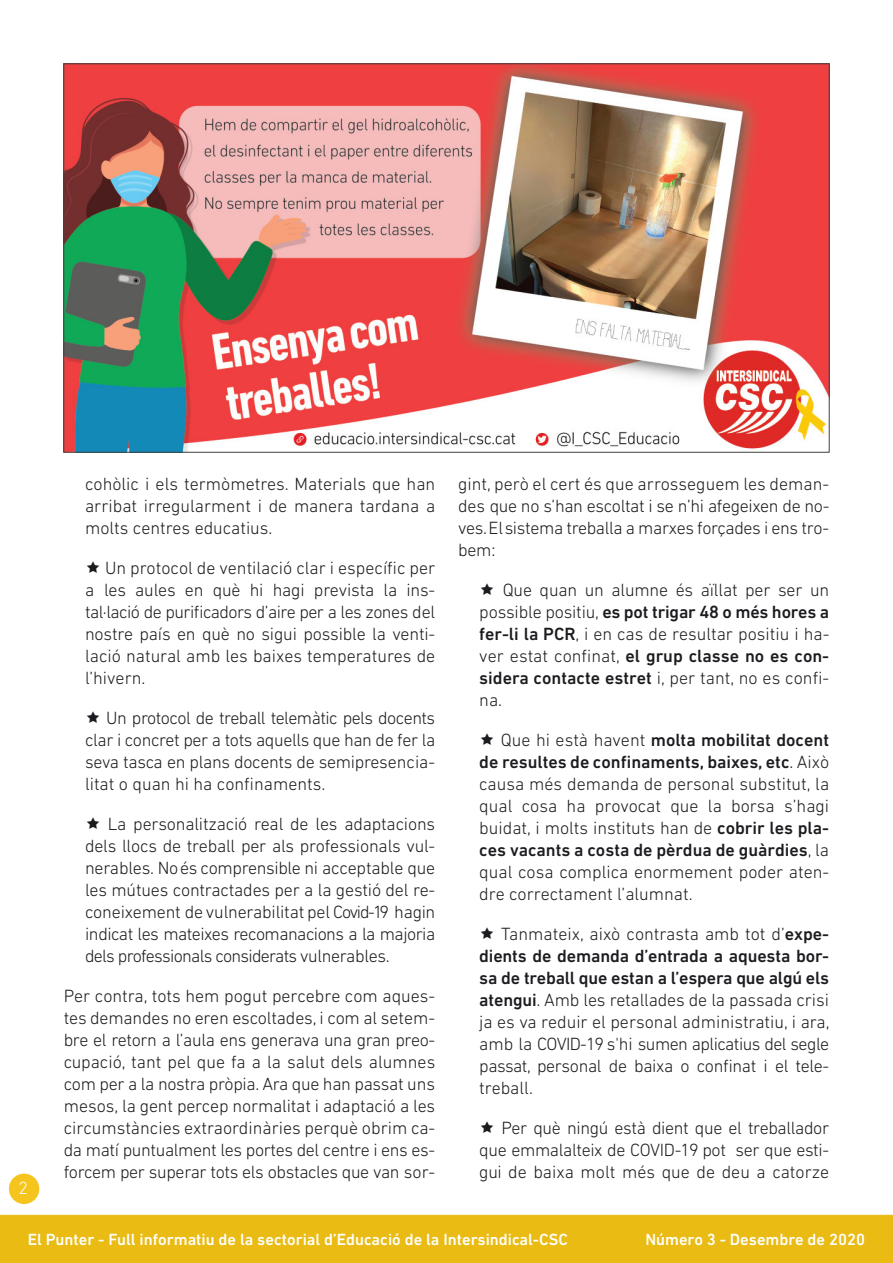
<style>
.page{position:relative;width:893px;height:1263px;background:#fff}
.page>*{position:absolute;margin:0;border:0;box-sizing:border-box;transform-origin:0 0}
.t1{font:300 18px/22px "DIN Next LT Pro";letter-spacing:-.01em;color:#1c1b1f;text-align:justify}
.t2{font:300 18px "DIN Next LT Pro";color:#fff}
.t3{font:500 16.5px "DIN Next LT Pro";color:#fff}
.s1{font-weight:500}
</style>
<div class="page">
<div style="left:0;top:1215px;width:893px;height:48px;background:#e9bb13;border:1px solid #e9bb13"></div>
<div style="left:9px;top:1173px;width:30px;height:31px;background:#f5c51d;border-radius:50%"></div>
<img style="left:65px;top:65px;width:763px;height:386px">
<p class="t2" style="left:18px;top:1180px;width:11px">2</p>
<p class="t1" style="left:85px;top:475px;width:352px">cohòlic i els termòmetres. Materials que han arribat irregularment i de manera tardana a molts centres educatius.</p>
<p class="t1" style="left:85px;top:559px;width:352px">★ Un protocol de ventilació clar i específic per a les aules en què hi hagi prevista la ins&shy;tal·lació de purificadors d’aire per a les zones del nostre país en què no sigui possible la venti&shy;lació natural amb les baixes temperatures de l’hivern.</p>
<p class="t1" style="left:85px;top:708px;width:352px">★ Un protocol de treball telemàtic pels docents clar i concret per a tots aquells que han de fer la seva tasca en plans docents de semipresencia&shy;litat o quan hi ha confinaments.</p>
<p class="t1" style="left:85px;top:814px;width:352px">★ La personalització real de les adaptacions dels llocs de treball per als professionals vul&shy;nerables. Noés comprensible ni acceptable que les mútues contractades per a la gestió del re&shy;coneixement de vulnerabilitat pel Covid-19 hagin indicat les mateixes recomanacions a la majoria dels professionals considerats vulnerables.</p>
<p class="t1" style="left:64px;top:986px;width:373px">Per contra, tots hem pogut percebre com aques&shy;tes demandes no eren escoltades, i com al setem&shy;bre el retorn a l’aula ens generava una gran preo&shy;cupació, tant pel que fa a la salut dels alumnes com per a la nostra pròpia. Ara que han passat uns mesos, la gent percep normalitat i adaptació a les circumstàncies extraordinàries perquè obrim ca&shy;da matí puntualment les portes del centre i ens es&shy;forcem per superar tots els obstacles que van sor-</p>
<p class="t1" style="left:458px;top:475px;width:373px">gint, però el cert és que arrosseguem les deman&shy;des que no s’han escoltat i se n’hi afegeixen de no&shy;ves.Elsistema treballa a marxes forçades i ens tro&shy;bem:</p>
<p class="t1" style="left:479px;top:581px;width:352px">★ Que quan un alumne és aïllat per ser un possible positiu, <span class="s1">es pot trigar 48 o més hores a fer-li la PCR</span>, i en cas de resultar positiu i ha&shy;ver estat confinat, <span class="s1">el grup classe no es con&shy;sidera contacte estret</span> i, per tant, no es confi&shy;na.</p>
<p class="t1" style="left:479px;top:730px;width:351px">★ Que hi està havent <span class="s1">molta mobilitat docent de resultes de confinaments, baixes, etc</span>. Això causa més demanda de personal substitut, la qual cosa ha provocat que la borsa s’hagi buidat, i molts instituts han de <span class="s1">cobrir les pla&shy;ces vacants a costa de pèrdua de guàrdies</span>, la qual cosa complica enormement poder aten&shy;dre correctament l’alumnat.</p>
<p class="t1" style="left:479px;top:924px;width:352px">★ Tanmateix, això contrasta amb tot d’<span class="s1">expe&shy;dients de demanda d’entrada a aquesta bor&shy;sa de treball que estan a l’espera que algú els atengui</span>. Amb les retallades de la passada crisi ja es va reduir el personal administratiu, i ara, amb la COVID-19 s'hi sumen aplicatius del segle passat, personal de baixa o confinat i el tele&shy;treball.</p>
<p class="t1" style="left:479px;top:1118px;width:351px">★ Per què ningú està dient que el treballador que emmalalteix de COVID-19 pot ser que esti&shy;gui de baixa molt més que de deu a catorze</p>
<p class="t3" style="left:28px;top:1232px;width:542px">El Punter - Full informatiu de la sectorial d’Educació de la Intersindical-CSC</p>
<p class="t3" style="left:645px;top:1232px;width:221px">Número 3 - Desembre de 2020</p>
</div>
